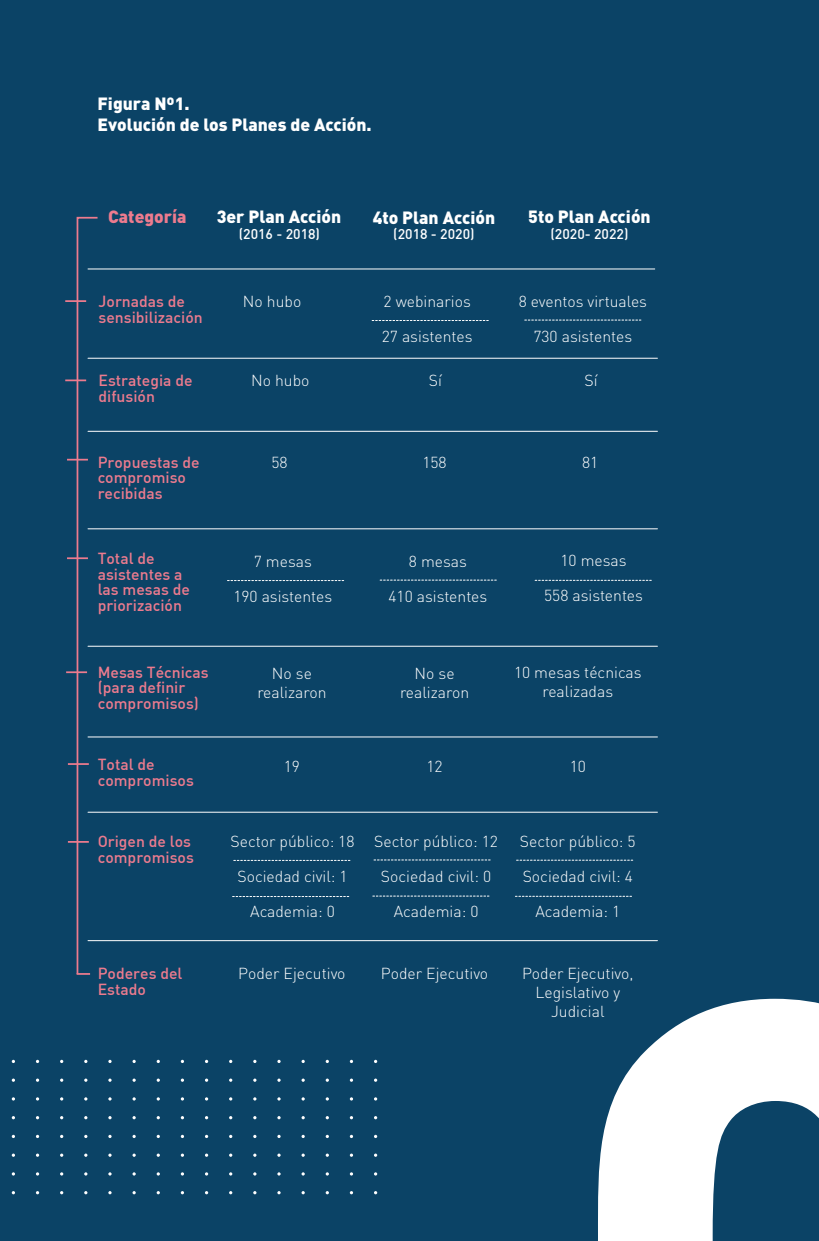
<style>
.page{position:relative;width:819px;height:1241px;background:#fff}
.page>*{position:absolute;margin:0;border:0;box-sizing:border-box;transform-origin:0 0}
.t1{font:900 654.68px "DIN";color:#fff}
.t2{font:900 17.5px/21px "DIN";color:#fff}
.t3{font:900 17.5px "DIN";color:#ed7b8e}
.t4{font:300 15.75px/18.9px "DIN";color:#fff;text-align:center}
.t5{font:500 15.75px/15.8px "DIN";color:#ed7b8e}
.t6{font:500 14px "DIN";color:#fff}
</style>
<div class="page">
<div style="left:0;top:0;width:819px;height:1240px;background:#0b4366"></div>
<svg style="left:524px;top:320px;width:117px;height:1px"></svg>
<svg style="left:372px;top:320px;width:116px;height:1px"></svg>
<svg style="left:380px;top:579px;width:116px;height:1px"></svg>
<svg style="left:227px;top:580px;width:116px;height:1px"></svg>
<svg style="left:535px;top:580px;width:116px;height:1px"></svg>
<svg style="left:374px;top:859px;width:116px;height:1px"></svg>
<svg style="left:234px;top:860px;width:116px;height:1px"></svg>
<svg style="left:516px;top:859px;width:116px;height:1px"></svg>
<svg style="left:373px;top:895px;width:116px;height:1px"></svg>
<svg style="left:232px;top:896px;width:117px;height:1px"></svg>
<svg style="left:515px;top:895px;width:116px;height:1px"></svg>
<svg style="left:68px;top:216px;width:31px;height:759px"></svg>
<hr style="left:66px;top:671px;width:21px;height:2px;background:#ed7b8e">
<hr style="left:67px;top:557px;width:21px;height:2px;background:#ed7b8e">
<hr style="left:67px;top:458px;width:21px;height:2px;background:#ed7b8e">
<hr style="left:65px;top:379px;width:21px;height:2px;background:#ed7b8e">
<hr style="left:65px;top:300px;width:21px;height:2px;background:#ed7b8e">
<hr style="left:88px;top:528px;width:569px;height:1px;background:#fff">
<hr style="left:88px;top:646px;width:569px;height:1px;background:#fff">
<hr style="left:88px;top:736px;width:569px;height:1px;background:#fff">
<hr style="left:88px;top:811px;width:569px;height:1px;background:#fff">
<hr style="left:88px;top:940px;width:569px;height:1px;background:#fff">
<hr style="left:88px;top:431px;width:569px;height:1px;background:#fff">
<hr style="left:88px;top:358px;width:569px;height:1px;background:#fff">
<hr style="left:88px;top:269px;width:566px;height:1px;background:#fff">
<svg style="left:108px;top:1191px;width:4px;height:3px"></svg>
<svg style="left:132px;top:1191px;width:4px;height:3px"></svg>
<svg style="left:301px;top:1191px;width:4px;height:3px"></svg>
<svg style="left:108px;top:1116px;width:4px;height:3px"></svg>
<svg style="left:132px;top:1116px;width:4px;height:3px"></svg>
<svg style="left:301px;top:1116px;width:4px;height:3px"></svg>
<p class="t2" style="left:97px;top:92px;width:276px">Figura Nº1.<br>Evolución de los Planes de Acción.</p>
<p class="t3" style="left:108px;top:205px;width:80px">Categoría</p>
<p class="t2" style="left:217px;top:206px;width:126px">3er Plan Acción</p>
<p class="t2" style="left:372px;top:206px;width:124px">4to Plan Acción</p>
<p class="t2" style="left:528px;top:206px;width:124px">5to Plan Acción</p>
<p class="t6" style="left:239px;top:225px;width:83px">(2016 - 2018)</p>
<p class="t6" style="left:393px;top:225px;width:83px">(2018 - 2020)</p>
<p class="t6" style="left:550px;top:225px;width:79px">(2020- 2022)</p>
<p class="t5" style="left:99px;top:293px;width:106px">Jornadas de sensibilización</p>
<p class="t4" style="left:243px;top:292px;width:60px">No hubo</p>
<p class="t4" style="left:383px;top:292px;width:89px">2 webinarios</p>
<p class="t4" style="left:382px;top:327px;width:92px">27 asistentes</p>
<p class="t4" style="left:518px;top:292px;width:130px">8 eventos virtuales</p>
<p class="t4" style="left:533px;top:327px;width:100px">730 asistentes</p>
<p class="t5" style="left:99px;top:372px;width:96px">Estrategia de difusión</p>
<p class="t4" style="left:251px;top:370px;width:60px">No hubo</p>
<p class="t4" style="left:429px;top:370px;width:15px">Sí</p>
<p class="t4" style="left:584px;top:370px;width:15px">Sí</p>
<p class="t5" style="left:98px;top:453px;width:103px">Propuestas de compromiso recibidas</p>
<p class="t4" style="left:271px;top:452px;width:18px">58</p>
<p class="t4" style="left:422px;top:452px;width:26px">158</p>
<p class="t4" style="left:582px;top:452px;width:18px">81</p>
<p class="t5" style="left:98px;top:549px;width:94px">Total de asistentes a las mesas de priorización</p>
<p class="t4" style="left:254px;top:552px;width:59px">7 mesas</p>
<p class="t4" style="left:233px;top:586px;width:100px">190 asistentes</p>
<p class="t4" style="left:409px;top:552px;width:59px">8 mesas</p>
<p class="t4" style="left:388px;top:586px;width:100px">410 asistentes</p>
<p class="t4" style="left:560px;top:550px;width:68px">10 mesas</p>
<p class="t4" style="left:544px;top:585px;width:100px">558 asistentes</p>
<p class="t5" style="left:98px;top:663px;width:113px">Mesas Técnicas (para definir compromisos)</p>
<p class="t4" style="left:257px;top:663px;width:71px">No se realizaron</p>
<p class="t4" style="left:400px;top:663px;width:71px">No se realizaron</p>
<p class="t4" style="left:514px;top:662px;width:129px">10 mesas técnicas realizadas</p>
<p class="t5" style="left:98px;top:755px;width:98px">Total de compromisos</p>
<p class="t4" style="left:284px;top:756px;width:18px">19</p>
<p class="t4" style="left:426px;top:756px;width:18px">12</p>
<p class="t4" style="left:569px;top:756px;width:18px">10</p>
<p class="t5" style="left:98px;top:833px;width:98px">Origen de los compromisos</p>
<p class="t4" style="left:231px;top:832px;width:125px">Sector público: 18</p>
<p class="t4" style="left:237px;top:867px;width:112px">Sociedad civil: 1</p>
<p class="t4" style="left:250px;top:902px;width:86px">Academia: 0</p>
<p class="t4" style="left:374px;top:832px;width:125px">Sector público: 12</p>
<p class="t4" style="left:381px;top:867px;width:112px">Sociedad civil: 0</p>
<p class="t4" style="left:394px;top:902px;width:86px">Academia: 0</p>
<p class="t4" style="left:520px;top:832px;width:117px">Sector público: 5</p>
<p class="t4" style="left:522px;top:867px;width:112px">Sociedad civil: 4</p>
<p class="t4" style="left:535px;top:902px;width:86px">Academia: 1</p>
<p class="t5" style="left:98px;top:964px;width:86px">Poderes del<br>Estado</p>
<p class="t4" style="left:238px;top:963px;width:109px">Poder Ejecutivo</p>
<p class="t4" style="left:381px;top:963px;width:109px">Poder Ejecutivo</p>
<p class="t4" style="left:522px;top:963px;width:113px">Poder Ejecutivo,<br>Legislativo y<br>Judicial</p>
<h1 class="t1" style="left:566px;top:793px;width:400px">C</h1>
</div>
